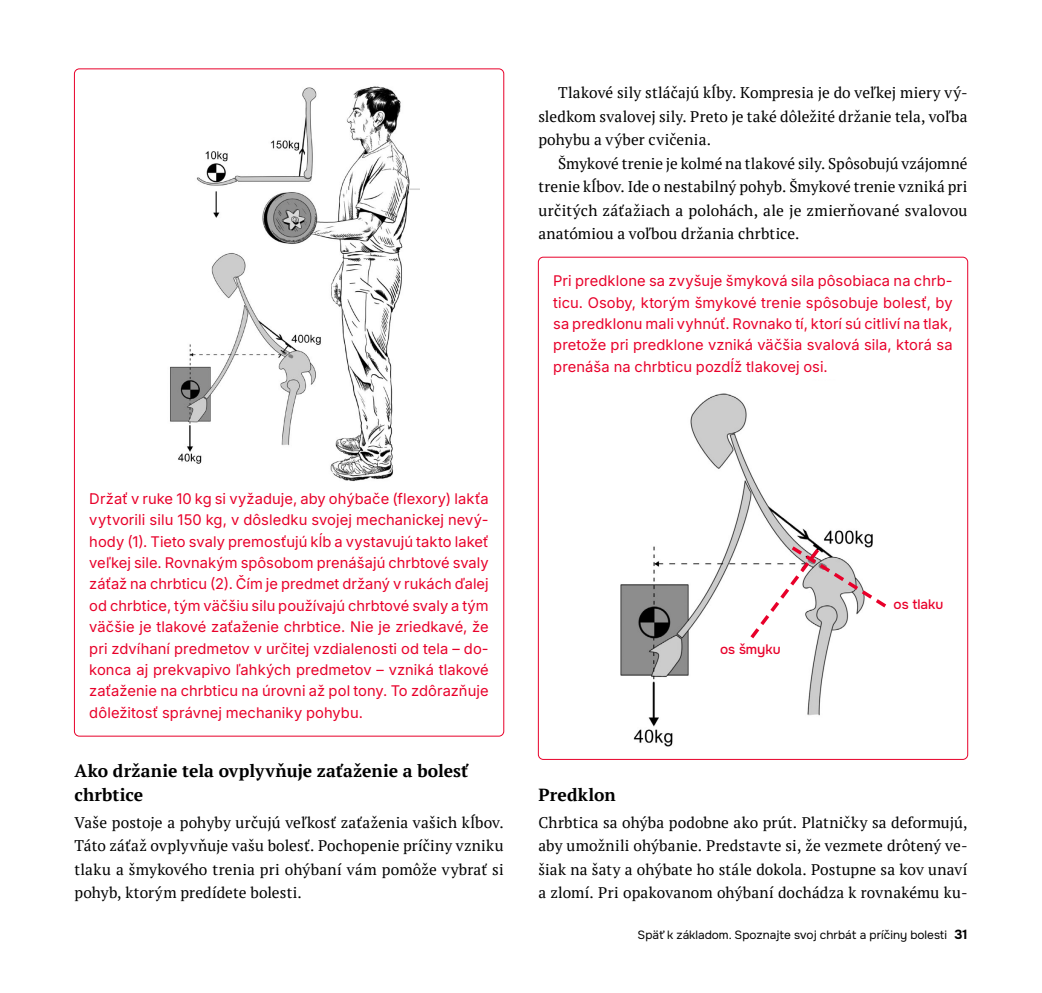
<style>
.page{position:relative;width:1042px;height:993px;background:#fff}
.page>*{position:absolute;margin:0;border:0;box-sizing:border-box;transform-origin:0 0}
.t1{font:700 17.5px/23.4px "PT Serif";letter-spacing:.005em;color:#000}
.t2{font:15.4px/23.4px "PT Serif";letter-spacing:.01em;color:#000;text-align:justify}
.t3{font:14.7px/21.3px "Inter";letter-spacing:.005em;color:#e8002a;text-align:justify}
.t4{font:13.65px "Onest";color:#e8002a}
.t5{font:11.9px "Onest";color:#000}
.s1{font-size:13.12px}
</style>
<div class="page">
<img style="left:170px;top:86px;width:249px;height:395px">
<img style="left:620px;top:393px;width:253px;height:354px">
<svg style="left:747px;top:543px;width:140px;height:99px"></svg>
<p class="t2" style="left:538px;top:81px;width:431px;text-indent:20px">Tlakové sily stláčajú kĺby. Kompresia je do veľkej miery vý&shy;sledkom svalovej sily. Preto je také dôležité držanie tela, voľba pohybu a výber cvičenia.</p>
<p class="t2" style="left:538px;top:151px;width:431px;text-indent:20px">Šmykové trenie je kolmé na tlakové sily. Spôsobujú vzájomné trenie kĺbov. Ide o nestabilný pohyb. Šmykové trenie vzniká pri určitých záťažiach a polohách, ale je zmierňované svalovou anatómiou a voľbou držania chrbtice.</p>
<p class="t3" style="left:553px;top:270px;width:401px">Pri predklone sa zvyšuje šmyková sila pôsobiaca na chrb&shy;ticu. Osoby, ktorým šmykové trenie spôsobuje bolesť, by sa predklonu mali vyhnúť. Rovnako tí, ktorí sú citliví na tlak, pretože pri predklone vzniká väčšia svalová sila, ktorá sa prenáša na chrbticu pozdĺž tlakovej osi.</p>
<p class="t3" style="left:89px;top:487px;width:401px">Držať v ruke 10 kg si vyžaduje, aby ohýbače (flexory) lakťa vytvorili silu 150 kg, v dôsledku svojej mechanickej nevý&shy;hody (1). Tieto svaly premosťujú kĺb a vystavujú takto lakeť veľkej sile. Rovnakým spôsobom prenášajú chrbtové svaly záťaž na chrbticu (2). Čím je predmet držaný v rukách ďalej od chrbtice, tým väčšiu silu používajú chrbtové svaly a tým väčšie je tlakové zaťaženie chrbtice. Nie je zriedkavé, že pri zdvíhaní predmetov v určitej vzdialenosti od tela – do&shy;konca aj prekvapivo ľahkých predmetov – vzniká tlakové zaťaženie na chrbticu na úrovni až pol tony. To zdôrazňuje dôležitosť správnej mechaniky pohybu.</p>
<p class="t1" style="left:74px;top:758px;width:395px">Ako držanie tela ovplyvňuje zaťaženie a bolesť chrbtice</p>
<p class="t2" style="left:74px;top:810px;width:431px">Vaše postoje a pohyby určujú veľkosť zaťaženia vašich kĺbov.<br>Táto záťaž ovplyvňuje vašu bolesť. Pochopenie príčiny vzniku tlaku a šmykového trenia pri ohýbaní vám pomôže vybrať si pohyb, ktorým predídete bolesti.</p>
<p class="t4" style="left:720px;top:640px;width:62px">os šmyku</p>
<p class="t4" style="left:893px;top:595px;width:51px">os tlaku</p>
<p class="t1" style="left:538px;top:782px;width:79px">Predklon</p>
<p class="t2" style="left:538px;top:810px;width:431px">Chrbtica sa ohýba podobne ako prút. Platničky sa deformujú, aby umožnili ohýbanie. Predstavte si, že vezmete drôtený ve&shy;šiak na šaty a ohýbate ho stále dokola. Postupne sa kov unaví a zlomí. Pri opakovanom ohýbaní dochádza k rovnakému ku-</p>
<p class="t5" style="left:637px;top:927px;width:331px">Späť k základom. Spoznajte svoj chrbát a príčiny bolesti <span class="s1">31</span></p>
</div>
